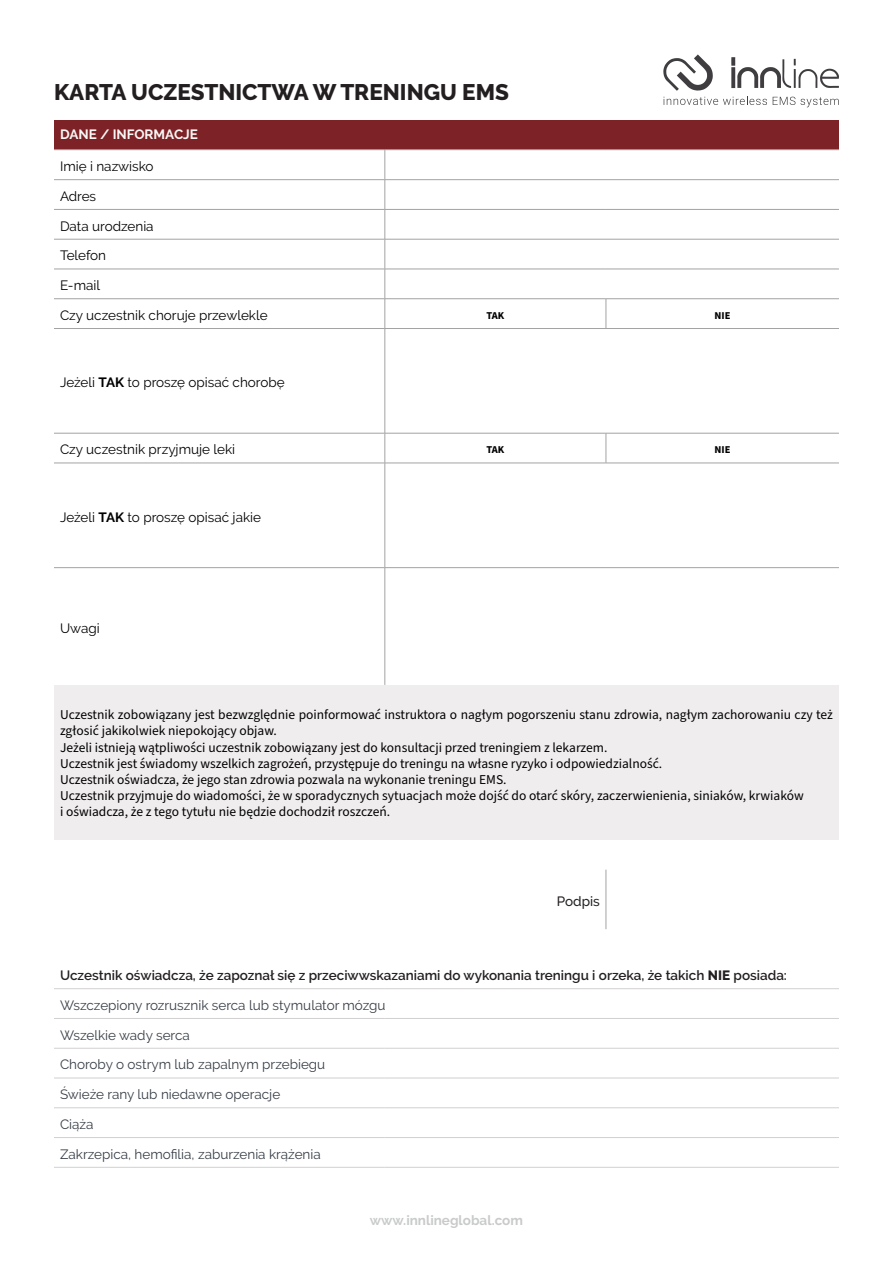
<style>
.page{position:relative;width:893px;height:1263px;background:#fff}
.page>*{position:absolute;margin:0;border:0;box-sizing:border-box;transform-origin:0 0}
.t1{font:800 22.5px "Raleway";color:#231f20}
.t2{font:13.5px/16.2px "Source Sans Pro";color:#000001}
.t3{font:13.5px "Raleway";color:#373e46}
.t4{font:13.5px "Raleway";color:#000001}
.t5{font:600 13.5px "Raleway";color:#231f20}
.t6{font:700 13.5px "Raleway";color:#c9cbca}
.t7{font:700 13.5px "Raleway";color:#f7f8f6}
.t8{font:500 13.5px "Raleway";color:#231f20}
.t9{font:700 10.5px "Source Sans Pro";color:#000001}
.s1{font-weight:700}
.s2{font-weight:800}
</style>
<div class="page">
<div style="left:54px;top:120px;width:785px;height:30px;background:#7d2226"></div>
<div style="left:54px;top:685px;width:785px;height:155px;background:#f0edee"></div>
<hr style="left:54px;top:150px;width:331px;height:1px;background:#d2d0d0">
<hr style="left:385px;top:150px;width:221px;height:1px;background:#d2d0d0">
<hr style="left:606px;top:150px;width:233px;height:1px;background:#d2d0d0">
<hr style="left:54px;top:179px;width:331px;height:1px;background:#a4a3a3">
<hr style="left:385px;top:179px;width:221px;height:1px;background:#a4a3a3">
<hr style="left:606px;top:179px;width:233px;height:1px;background:#a4a3a3">
<hr style="left:54px;top:209px;width:331px;height:1px;background:#a4a3a3">
<hr style="left:385px;top:209px;width:221px;height:1px;background:#a4a3a3">
<svg style="left:385px;top:151px;width:1px;height:88px"></svg>
<hr style="left:606px;top:209px;width:233px;height:1px;background:#a4a3a3">
<hr style="left:54px;top:239px;width:331px;height:1px;background:#a4a3a3">
<hr style="left:385px;top:239px;width:221px;height:1px;background:#a4a3a3">
<hr style="left:385px;top:239px;width:1px;height:30px;background:#a4a3a3">
<hr style="left:606px;top:239px;width:233px;height:1px;background:#a4a3a3">
<hr style="left:54px;top:269px;width:331px;height:1px;background:#a4a3a3">
<hr style="left:385px;top:269px;width:221px;height:1px;background:#a4a3a3">
<hr style="left:385px;top:269px;width:1px;height:30px;background:#a4a3a3">
<hr style="left:606px;top:269px;width:233px;height:1px;background:#a4a3a3">
<hr style="left:54px;top:298px;width:331px;height:1px;background:#a4a3a3">
<hr style="left:385px;top:298px;width:221px;height:1px;background:#a4a3a3">
<svg style="left:385px;top:299px;width:1px;height:29px"></svg>
<hr style="left:606px;top:298px;width:233px;height:1px;background:#a4a3a3">
<hr style="left:54px;top:328px;width:331px;height:1px;background:#a4a3a3">
<hr style="left:385px;top:328px;width:221px;height:1px;background:#a4a3a3">
<hr style="left:385px;top:329px;width:1px;height:104px;background:#a4a3a3">
<hr style="left:606px;top:328px;width:233px;height:1px;background:#a4a3a3">
<hr style="left:54px;top:433px;width:331px;height:1px;background:#a4a3a3">
<hr style="left:385px;top:433px;width:221px;height:1px;background:#a4a3a3">
<hr style="left:385px;top:433px;width:1px;height:30px;background:#a4a3a3">
<hr style="left:606px;top:433px;width:233px;height:1px;background:#a4a3a3">
<hr style="left:54px;top:463px;width:331px;height:1px;background:#a4a3a3">
<hr style="left:385px;top:463px;width:221px;height:1px;background:#a4a3a3">
<hr style="left:385px;top:463px;width:1px;height:104px;background:#a4a3a3">
<hr style="left:606px;top:463px;width:233px;height:1px;background:#a4a3a3">
<hr style="left:54px;top:567px;width:331px;height:1px;background:#a4a3a3">
<hr style="left:385px;top:567px;width:221px;height:1px;background:#a4a3a3">
<hr style="left:385px;top:568px;width:1px;height:117px;background:#a4a3a3">
<hr style="left:606px;top:567px;width:233px;height:1px;background:#a4a3a3">
<hr style="left:606px;top:870px;width:1px;height:59px;background:#a4a3a3">
<hr style="left:54px;top:988px;width:331px;height:1px;background:#d2d0d0">
<hr style="left:385px;top:988px;width:221px;height:1px;background:#d2d0d0">
<hr style="left:606px;top:988px;width:233px;height:1px;background:#d2d0d0">
<hr style="left:54px;top:1018px;width:331px;height:1px;background:#d2d0d0">
<hr style="left:385px;top:1018px;width:221px;height:1px;background:#d2d0d0">
<hr style="left:606px;top:1018px;width:233px;height:1px;background:#d2d0d0">
<hr style="left:54px;top:1048px;width:331px;height:1px;background:#d2d0d0">
<hr style="left:385px;top:1048px;width:221px;height:1px;background:#d2d0d0">
<hr style="left:606px;top:1048px;width:233px;height:1px;background:#d2d0d0">
<hr style="left:54px;top:1078px;width:331px;height:1px;background:#d2d0d0">
<hr style="left:385px;top:1078px;width:221px;height:1px;background:#d2d0d0">
<hr style="left:606px;top:1078px;width:233px;height:1px;background:#d2d0d0">
<hr style="left:54px;top:1107px;width:331px;height:1px;background:#d2d0d0">
<hr style="left:385px;top:1107px;width:221px;height:1px;background:#d2d0d0">
<hr style="left:606px;top:1107px;width:233px;height:1px;background:#d2d0d0">
<hr style="left:54px;top:1137px;width:331px;height:1px;background:#d2d0d0">
<hr style="left:385px;top:1137px;width:221px;height:1px;background:#d2d0d0">
<hr style="left:606px;top:1137px;width:233px;height:1px;background:#d2d0d0">
<hr style="left:54px;top:1167px;width:331px;height:1px;background:#d2d0d0">
<hr style="left:385px;top:1167px;width:221px;height:1px;background:#d2d0d0">
<hr style="left:606px;top:1167px;width:233px;height:1px;background:#d2d0d0">
<svg style="left:606px;top:299px;width:1px;height:29px"></svg>
<hr style="left:606px;top:433px;width:1px;height:30px;background:#a4a3a3">
<svg style="left:663px;top:54px;width:176px;height:53px"></svg>
<p class="t1" style="left:54px;top:79px;width:456px">KARTA UCZESTNICTWA W TRENINGU EMS</p>
<p class="t7" style="left:60px;top:126px;width:139px">DANE / INFORMACJE</p>
<p class="t4" style="left:60px;top:159px;width:95px">Imię i nazwisko</p>
<p class="t4" style="left:60px;top:188px;width:38px">Adres</p>
<p class="t4" style="left:60px;top:218px;width:95px">Data urodzenia</p>
<p class="t4" style="left:60px;top:248px;width:48px">Telefon</p>
<p class="t4" style="left:60px;top:278px;width:42px">E-mail</p>
<p class="t4" style="left:60px;top:307px;width:209px">Czy uczestnik choruje przewlekle</p>
<p class="t9" style="left:486px;top:308px;width:19px">TAK</p>
<p class="t9" style="left:714px;top:308px;width:17px">NIE</p>
<p class="t4" style="left:60px;top:375px;width:226px">Jeżeli <span class="s1">TAK</span> to proszę opisać chorobę</p>
<p class="t4" style="left:60px;top:442px;width:177px">Czy uczestnik przyjmuje leki</p>
<p class="t9" style="left:486px;top:443px;width:19px">TAK</p>
<p class="t9" style="left:714px;top:443px;width:17px">NIE</p>
<p class="t4" style="left:60px;top:509px;width:203px">Jeżeli <span class="s1">TAK</span> to proszę opisać jakie</p>
<p class="t4" style="left:60px;top:620px;width:41px">Uwagi</p>
<p class="t2" style="left:60px;top:707px;width:774px">Uczestnik zobowiązany jest bezwzględnie poinformować instruktora o nagłym pogorszeniu stanu zdrowia, nagłym zachorowaniu czy też zgłosić jakikolwiek niepokojący objaw.</p>
<p class="t2" style="left:60px;top:739px;width:549px">Jeżeli istnieją wątpliwości uczestnik zobowiązany jest do konsultacji przed treningiem z lekarzem.</p>
<p class="t2" style="left:60px;top:756px;width:604px">Uczestnik jest świadomy wszelkich zagrożeń, przystępuje do treningu na własne ryzyko i odpowiedzialność.</p>
<p class="t2" style="left:60px;top:772px;width:448px">Uczestnik oświadcza, że jego stan zdrowia pozwala na wykonanie treningu EMS.</p>
<p class="t2" style="left:60px;top:788px;width:745px">Uczestnik przyjmuje do wiadomości, że w sporadycznych sytuacjach może dojść do otarć skóry, zaczerwienienia, siniaków, krwiaków</p>
<p class="t2" style="left:60px;top:804px;width:332px">i oświadcza, że z tego tytułu nie będzie dochodził roszczeń.</p>
<p class="t8" style="left:557px;top:893px;width:45px">Podpis</p>
<p class="t5" style="left:60px;top:968px;width:728px">Uczestnik oświadcza, że zapoznał się z przeciwwskazaniami do wykonania treningu i orzeka, że takich <span class="s2">NIE</span> posiada:</p>
<p class="t3" style="left:60px;top:997px;width:327px">Wszczepiony rozrusznik serca lub stymulator mózgu</p>
<p class="t3" style="left:60px;top:1027px;width:131px">Wszelkie wady serca</p>
<p class="t3" style="left:60px;top:1057px;width:267px">Choroby o ostrym lub zapalnym przebiegu</p>
<p class="t3" style="left:60px;top:1087px;width:222px">Świeże rany lub niedawne operacje</p>
<p class="t3" style="left:60px;top:1116px;width:35px">Ciąża</p>
<p class="t3" style="left:60px;top:1146px;width:262px">Zakrzepica, hemofilia, zaburzenia krążenia</p>
<p class="t6" style="left:370px;top:1212px;width:155px">www.innlineglobal.com</p>
</div>
